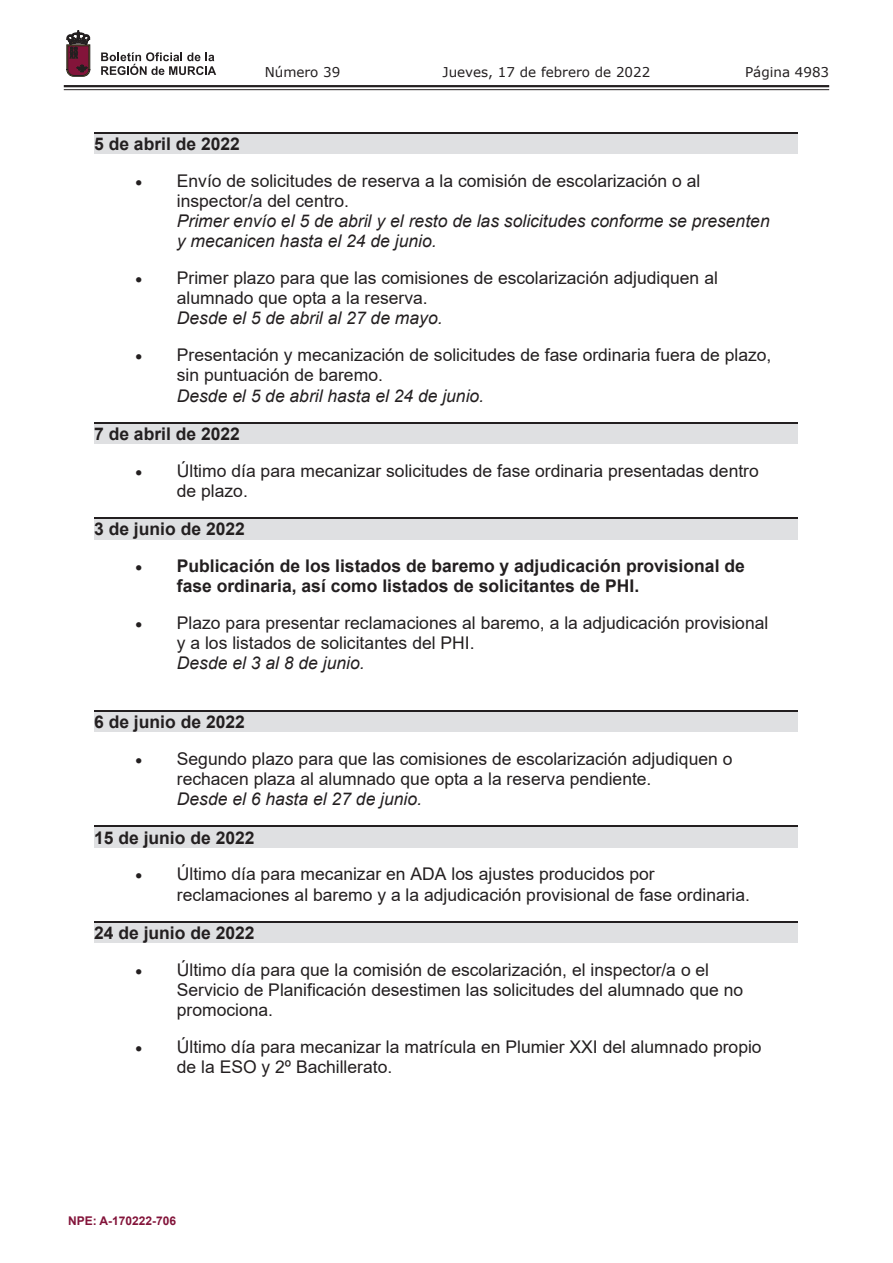
<style>
.page{position:relative;width:893px;height:1263px;background:#fff}
.page>*{position:absolute;margin:0;border:0;box-sizing:border-box;transform-origin:0 0}
.t1{font:17.55px/20.1px "Arial";color:#231f20}
.t2{font:700 17.55px/20.1px "Arial";color:#231f20}
.t3{font:italic 17.55px/20.1px "Arial";color:#231f20}
.t4{font:13.5px "Verdana";color:#231f20}
.t5{font:700 12px "Arial";color:#83143a}
</style>
<div class="page">
<hr style="left:64px;top:85px;width:765px;height:2px;background:#231f20">
<hr style="left:64px;top:89px;width:765px;height:1px;background:#231f20">
<svg style="left:101px;top:52px;width:115px;height:23px"></svg>
<svg style="left:67px;top:31px;width:23px;height:45px"></svg>
<div style="left:94px;top:134px;width:703px;height:20px;background:#dfe0e2"></div>
<hr style="left:94px;top:132px;width:703px;height:2px;background:#231f20">
<div style="left:94px;top:423px;width:703px;height:21px;background:#dfe0e2"></div>
<hr style="left:94px;top:422px;width:703px;height:1px;background:#231f20">
<div style="left:94px;top:519px;width:703px;height:20px;background:#dfe0e2"></div>
<hr style="left:94px;top:517px;width:703px;height:2px;background:#231f20">
<div style="left:94px;top:712px;width:703px;height:20px;background:#dfe0e2"></div>
<hr style="left:94px;top:710px;width:703px;height:1px;background:#231f20">
<div style="left:94px;top:827px;width:703px;height:20px;background:#dfe0e2"></div>
<hr style="left:94px;top:826px;width:703px;height:1px;background:#231f20">
<div style="left:94px;top:923px;width:703px;height:20px;background:#dfe0e2"></div>
<hr style="left:94px;top:921px;width:703px;height:1px;background:#231f20">
<p class="t4" style="left:265px;top:62px;width:77px">Número 39</p>
<p class="t4" style="left:443px;top:62px;width:209px">Jueves, 17 de febrero de 2022</p>
<p class="t4" style="left:745px;top:62px;width:86px">Página 4983</p>
<p class="t2" style="left:94px;top:134px;width:147px">5 de abril de 2022</p>
<p class="t1" style="left:177px;top:170px;width:525px;text-indent:-41px">• Envío de solicitudes de reserva a la comisión de escolarización o al inspector/a del centro.</p>
<p class="t3" style="left:177px;top:211px;width:594px">Primer envío el 5 de abril y el resto de las solicitudes conforme se presenten y mecanicen hasta el 24 de junio.</p>
<p class="t1" style="left:177px;top:268px;width:543px;text-indent:-41px">• Primer plazo para que las comisiones de escolarización adjudiquen al alumnado que opta a la reserva.</p>
<p class="t3" style="left:177px;top:308px;width:267px">Desde el 5 de abril al 27 de mayo.</p>
<p class="t1" style="left:177px;top:345px;width:596px;text-indent:-41px">• Presentación y mecanización de solicitudes de fase ordinaria fuera de plazo, sin puntuación de baremo.</p>
<p class="t3" style="left:177px;top:385px;width:309px">Desde el 5 de abril hasta el 24 de junio.</p>
<p class="t2" style="left:94px;top:424px;width:147px">7 de abril de 2022</p>
<p class="t1" style="left:177px;top:460px;width:583px;text-indent:-41px">• Último día para mecanizar solicitudes de fase ordinaria presentadas dentro de plazo.</p>
<p class="t2" style="left:94px;top:519px;width:152px">3 de junio de 2022</p>
<p class="t2" style="left:177px;top:556px;width:570px;text-indent:-41px">• Publicación de los listados de baremo y adjudicación provisional de fase ordinaria, así como listados de solicitantes de PHI.</p>
<p class="t1" style="left:177px;top:613px;width:593px;text-indent:-41px">• Plazo para presentar reclamaciones al baremo, a la adjudicación provisional y a los listados de solicitantes del PHI.</p>
<p class="t3" style="left:177px;top:653px;width:189px">Desde el 3 al 8 de junio.</p>
<p class="t2" style="left:94px;top:712px;width:152px">6 de junio de 2022</p>
<p class="t1" style="left:177px;top:748px;width:557px;text-indent:-41px">• Segundo plazo para que las comisiones de escolarización adjudiquen o rechacen plaza al alumnado que opta a la reserva pendiente.</p>
<p class="t3" style="left:177px;top:789px;width:247px">Desde el 6 hasta el 27 de junio.</p>
<p class="t2" style="left:94px;top:827px;width:162px">15 de junio de 2022</p>
<p class="t1" style="left:177px;top:864px;width:575px;text-indent:-41px">• Último día para mecanizar en ADA los ajustes producidos por reclamaciones al baremo y a la adjudicación provisional de fase ordinaria.</p>
<p class="t2" style="left:94px;top:923px;width:162px">24 de junio de 2022</p>
<p class="t1" style="left:177px;top:959px;width:568px;text-indent:-41px">• Último día para que la comisión de escolarización, el inspector/a o el<br>Servicio de Planificación desestimen las solicitudes del alumnado que no promociona.</p>
<p class="t1" style="left:177px;top:1037px;width:586px;text-indent:-41px">• Último día para mecanizar la matrícula en Plumier XXI del alumnado propio de la ESO y 2º Bachillerato.</p>
<p class="t5" style="left:68px;top:1212px;width:110px">NPE: A-170222-706</p>
</div>
